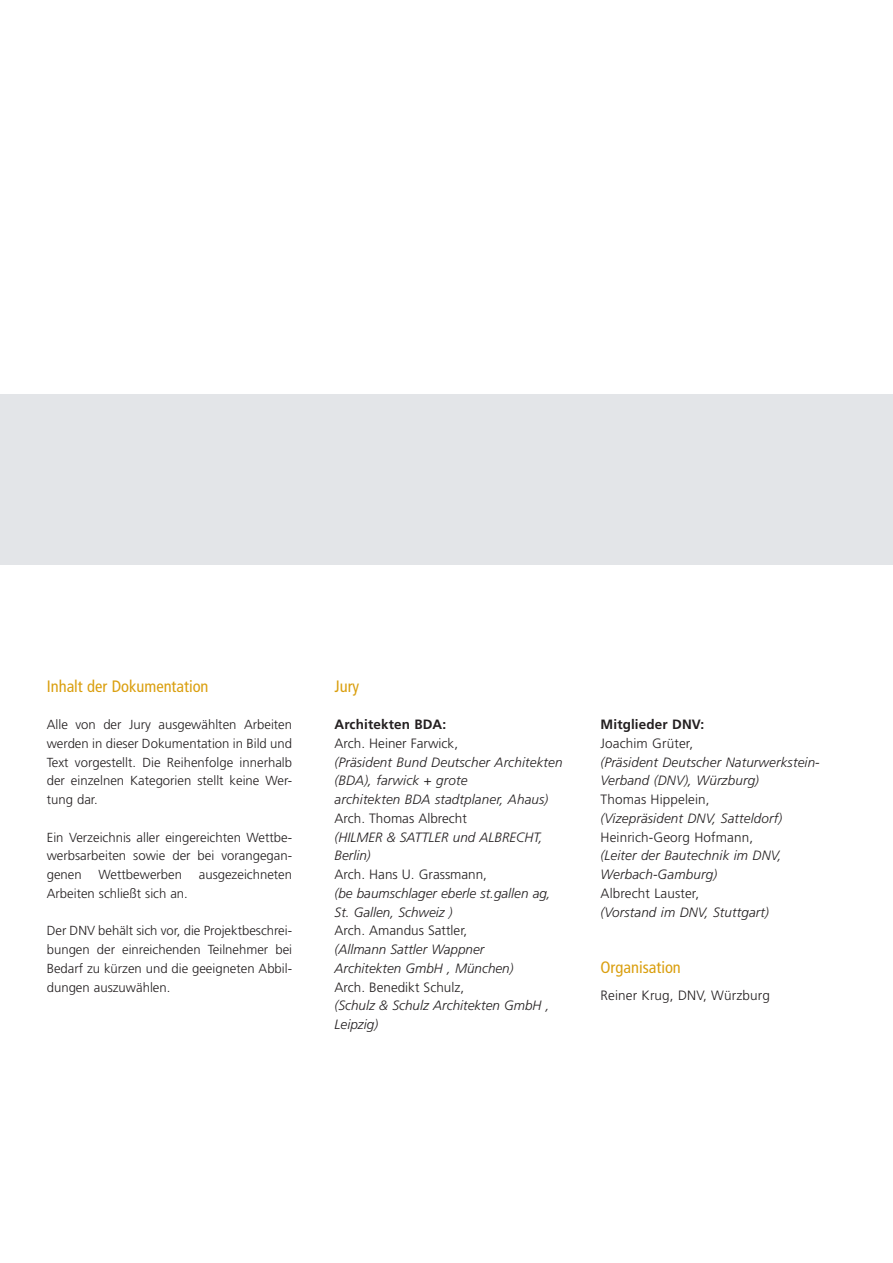
<style>
.page{position:relative;width:893px;height:1263px;background:#fff}
.page>*{position:absolute;margin:0;border:0;box-sizing:border-box;transform-origin:0 0}
.t1{font:condensed 16.5px "Frutiger";color:#da9f0f}
.t2{font:italic 300 13.5px/18.8px "Frutiger";letter-spacing:.01em;color:#231f20}
.t3{font:300 13.5px "Frutiger";color:#231f20}
.t4{font:700 13.5px "Frutiger";letter-spacing:.01em;color:#231f20}
.t5{font:300 13.2px/18.8px "Frutiger";color:#231f20;text-align:justify}
</style>
<div class="page">
<div style="left:0;top:395px;width:892px;height:170px;background:#e3e5e8"></div>
<p class="t1" style="left:47px;top:676px;width:163px">Inhalt der Dokumentation</p>
<p class="t5" style="left:47px;top:715px;width:247px">Alle von der Jury ausgewählten Arbeiten werden in dieser Dokumentation in Bild und Text vorgestellt. Die Reihenfolge innerhalb der einzelnen Kategorien stellt keine Wer&shy;tung dar.</p>
<p class="t5" style="left:47px;top:828px;width:247px">Ein Verzeichnis aller eingereichten Wettbe&shy;werbsarbeiten sowie der bei vorangegan&shy;genen</p>
<p class="t5" style="left:98px;top:865px;width:85px">Wettbewerben</p>
<p class="t5" style="left:199px;top:865px;width:95px">ausgezeichneten</p>
<p class="t5" style="left:47px;top:884px;width:143px">Arbeiten schließt sich an.</p>
<p class="t5" style="left:47px;top:921px;width:247px">Der DNV behält sich vor, die Projektbeschrei&shy;bungen der einreichenden Teilnehmer bei Bedarf zu kürzen und die geeigneten Abbil&shy;dungen auszuwählen.</p>
<p class="t1" style="left:335px;top:676px;width:26px">Jury</p>
<p class="t4" style="left:335px;top:716px;width:113px">Architekten BDA:</p>
<p class="t3" style="left:335px;top:735px;width:125px">Arch. Heiner Farwick,</p>
<p class="t2" style="left:335px;top:752px;width:230px">(Präsident Bund Deutscher Architekten (BDA), farwick + grote<br>architekten BDA stadtplaner, Ahaus)</p>
<p class="t3" style="left:335px;top:810px;width:134px">Arch. Thomas Albrecht</p>
<p class="t2" style="left:335px;top:827px;width:209px">(HILMER &amp; SATTLER und ALBRECHT,<br>Berlin)</p>
<p class="t3" style="left:335px;top:867px;width:154px">Arch. Hans U. Grassmann,</p>
<p class="t2" style="left:335px;top:884px;width:218px">(be baumschlager eberle st.gallen ag,<br>St. Gallen, Schweiz )</p>
<p class="t3" style="left:335px;top:923px;width:134px">Arch. Amandus Sattler,</p>
<p class="t2" style="left:335px;top:940px;width:180px">(Allmann Sattler Wappner<br>Architekten GmbH , München)</p>
<p class="t3" style="left:335px;top:979px;width:131px">Arch. Benedikt Schulz,</p>
<p class="t2" style="left:335px;top:996px;width:216px">(Schulz &amp; Schulz Architekten GmbH ,<br>Leipzig)</p>
<p class="t4" style="left:601px;top:716px;width:105px">Mitglieder DNV:</p>
<p class="t3" style="left:601px;top:735px;width:94px">Joachim Grüter,</p>
<p class="t2" style="left:601px;top:752px;width:221px">(Präsident Deutscher Naturwerkstein-<br>Verband (DNV), Würzburg)</p>
<p class="t3" style="left:601px;top:792px;width:111px">Thomas Hippelein,</p>
<p class="t2" style="left:601px;top:809px;width:183px">(Vizepräsident DNV, Satteldorf)</p>
<p class="t3" style="left:601px;top:829px;width:154px">Heinrich-Georg Hofmann,</p>
<p class="t2" style="left:601px;top:846px;width:182px">(Leiter der Bautechnik im DNV,<br>Werbach-Gamburg)</p>
<p class="t3" style="left:601px;top:885px;width:100px">Albrecht Lauster,</p>
<p class="t2" style="left:601px;top:902px;width:170px">(Vorstand im DNV, Stuttgart)</p>
<p class="t1" style="left:601px;top:957px;width:82px">Organisation</p>
<p class="t3" style="left:601px;top:987px;width:171px">Reiner Krug, DNV, Würzburg</p>
</div>
